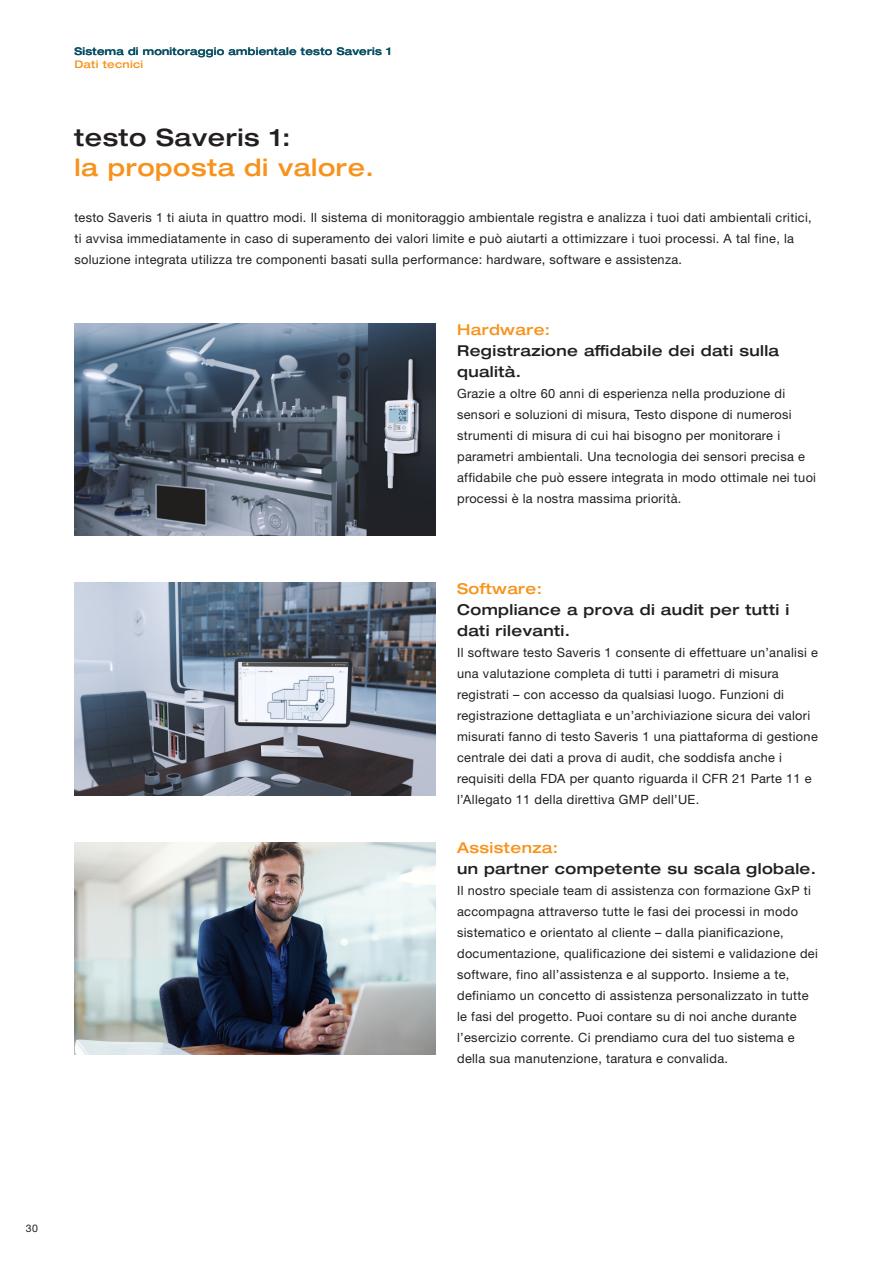
<style>
.page{position:relative;width:893px;height:1263px;background:#fff}
.page>*{position:absolute;margin:0;border:0;box-sizing:border-box;transform-origin:0 0}
.Headline{font:500 expanded 24px/30px "Helvetica Neue LTW1 G";letter-spacing:.025em;color:#f7931d}
.ProductName_P2{font:500 expanded 15px/21px "Helvetica Neue LTW1 G";letter-spacing:.025em;color:#231f20}
.ProductName_P2-2{font:500 expanded 15px "Helvetica Neue LTW1 G";letter-spacing:.025em;color:#f7931d}
.Copy_8_5_pt{font:12.75px/21px "Helvetica Neue LTW1 G";letter-spacing:.025em;color:#231f20}
.Headline-2{font:12.75px/21px "Helvetica Neue LTW1 G";letter-spacing:.025em;color:#231f20}
.DS_Rubrik{font:500 expanded 10.5px "Helvetica Neue LTW1 G";letter-spacing:.025em;color:#074f64}
.DS_Rubrik-2{font:500 expanded 10.5px "Helvetica Neue LTW1 G";letter-spacing:.025em;color:#f7931d}
.Copy{font:10.5px "Helvetica Neue LTW1 G";color:#231f20}
.s1{color:#231f20}
</style>
<div class="page">
<img style="left:74px;top:842px;width:362px;height:212px">
<img style="left:74px;top:583px;width:362px;height:212px">
<img style="left:74px;top:323px;width:362px;height:213px">
<p class="DS_Rubrik" style="left:74px;top:44px;width:319px">Sistema di monitoraggio ambientale testo Saveris 1</p>
<p class="DS_Rubrik-2" style="left:74px;top:58px;width:70px">Dati tecnici</p>
<p class="Headline" style="left:74px;top:121px;width:301px"><span class="s1">testo Saveris 1:<br></span>la proposta di valore.</p>
<p class="Headline-2" style="left:74px;top:207px;width:739px">testo Saveris 1 ti aiuta in quattro modi. Il sistema di monitoraggio ambientale registra e analizza i tuoi dati ambientali critici, ti avvisa immediatamente in caso di superamento dei valori limite e può aiutarti a ottimizzare i tuoi processi. A tal fine, la soluzione integrata utilizza tre componenti basati sulla performance: hardware, software e assistenza.</p>
<p class="ProductName_P2-2" style="left:457px;top:320px;width:95px">Hardware:</p>
<p class="ProductName_P2" style="left:457px;top:339px;width:324px">Registrazione affidabile dei dati sulla qualità.</p>
<p class="Copy_8_5_pt" style="left:457px;top:382px;width:360px">Grazie a oltre 60 anni di esperienza nella produzione di sensori e soluzioni di misura, Testo dispone di numerosi strumenti di misura di cui hai bisogno per monitorare i parametri ambientali. Una tecnologia dei sensori precisa e affidabile che può essere integrata in modo ottimale nei tuoi processi è la nostra massima priorità.</p>
<p class="ProductName_P2-2" style="left:457px;top:579px;width:86px">Software:</p>
<p class="ProductName_P2" style="left:457px;top:599px;width:334px">Compliance a prova di audit per tutti i dati rilevanti.</p>
<p class="Copy_8_5_pt" style="left:457px;top:642px;width:362px">Il software testo Saveris 1 consente di effettuare un’analisi e una valutazione completa di tutti i parametri di misura registrati – con accesso da qualsiasi luogo. Funzioni di registrazione dettagliata e un’archiviazione sicura dei valori misurati fanno di testo Saveris 1 una piattaforma di gestione centrale dei dati a prova di audit, che soddisfa anche i requisiti della FDA per quanto riguarda il CFR 21 Parte 11 e l’Allegato 11 della direttiva GMP dell’UE.</p>
<p class="ProductName_P2-2" style="left:457px;top:838px;width:102px">Assistenza:</p>
<p class="ProductName_P2" style="left:457px;top:858px;width:360px">un partner competente su scala globale.</p>
<p class="Copy_8_5_pt" style="left:457px;top:880px;width:362px">Il nostro speciale team di assistenza con formazione GxP ti accompagna attraverso tutte le fasi dei processi in modo sistematico e orientato al cliente – dalla pianificazione, documentazione, qualificazione dei sistemi e validazione dei software, fino all’assistenza e al supporto. Insieme a te, definiamo un concetto di assistenza personalizzato in tutte le fasi del progetto. Puoi contare su di noi anche durante l’esercizio corrente. Ci prendiamo cura del tuo sistema e della sua manutenzione, taratura e convalida.</p>
<p class="Copy" style="left:26px;top:1222px;width:13px">30</p>
</div>
